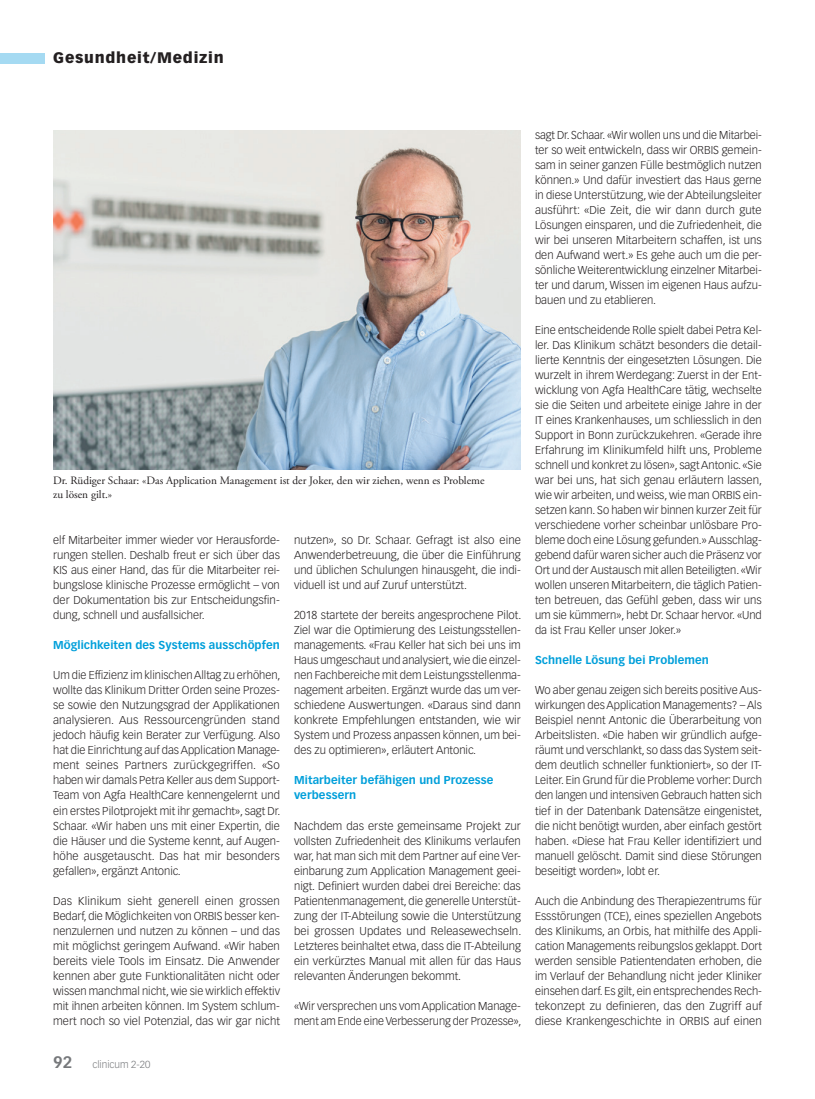
<style>
.page{position:relative;width:815px;height:1099px;background:#fff}
.page>*{position:absolute;margin:0;border:0;box-sizing:border-box;transform-origin:0 0}
.t1{font:900 15px "Vectora LT Std";letter-spacing:.05em;color:#231f20}
.Lauftext{font:300 11.25px/15px "Vectora LT Std";color:#231f20;text-align:justify}
.ZT_GM{font:700 11.25px/15px "Vectora LT Std";letter-spacing:.005em;color:#009fda}
.Legende{font:11.25px/13.5px "Adobe Garamond Pro";color:#231f20}
.t2{font:300 10px "Vectora LT Std";color:#76787b}
.s1{font-weight:700;font-size:16.25px}
</style>
<div class="page">
<div style="left:0;top:53px;width:45px;height:10px;background:#a5daf2"></div>
<img style="left:53px;top:130px;width:468px;height:339px">
<h1 class="t1" style="left:53px;top:49px;width:172px">Gesundheit/Medizin</h1>
<p class="Legende" style="left:53px;top:474px;width:433px">Dr. Rüdiger Schaar: «Das Application Management ist der Joker, den wir ziehen, wenn es Probleme zu lösen gilt.»</p>
<p class="Lauftext" style="left:53px;top:533px;width:228px">elf Mitarbeiter immer wieder vor Herausforde&shy;rungen stellen. Deshalb freut er sich über das KIS aus einer Hand, das für die Mitarbeiter rei&shy;bungslose klinische Prozesse ermöglicht – von der Dokumentation bis zur Entscheidungsfin&shy;dung, schnell und ausfallsicher.</p>
<p class="ZT_GM" style="left:53px;top:638px;width:228px">Möglichkeiten des Systems ausschöpfen</p>
<p class="Lauftext" style="left:53px;top:668px;width:229px">Um die Effizienz im klinischen Alltag zu erhöhen, wollte das Klinikum Dritter Orden seine Prozes&shy;se sowie den Nutzungsgrad der Applikationen analysieren. Aus Ressourcengründen stand jedoch häufig kein Berater zur Verfügung. Also hat die Einrichtung auf das Application Manage&shy;ment seines Partners zurückgegriffen. «So haben wir damals Petra Keller aus dem Support-Team von Agfa HealthCare kennengelernt und ein erstes Pilotprojekt mit ihr gemacht», sagt Dr.<br>Schaar. «Wir haben uns mit einer Expertin, die die Häuser und die Systeme kennt, auf Augen&shy;höhe ausgetauscht. Das hat mir besonders gefallen», ergänzt Antonic.</p>
<p class="Lauftext" style="left:53px;top:893px;width:228px">Das Klinikum sieht generell einen grossen Bedarf, die Möglichkeiten von ORBIS besser ken&shy;nenzulernen und nutzen zu können – und das mit möglichst geringem Aufwand. «Wir haben bereits viele Tools im Einsatz. Die Anwender kennen aber gute Funktionalitäten nicht oder wissen manchmal nicht, wie sie wirklich effektiv mit ihnen arbeiten können. Im System schlum&shy;mert noch so viel Potenzial, das wir gar nicht</p>
<p class="t2" style="left:53px;top:1058px;width:99px"><span class="s1">92</span> clinicum 2-20</p>
<p class="Lauftext" style="left:294px;top:533px;width:228px">nutzen», so Dr. Schaar. Gefragt ist also eine Anwenderbetreuung, die über die Einführung und üblichen Schulungen hinausgeht, die indi&shy;viduell ist und auf Zuruf unterstützt.</p>
<p class="Lauftext" style="left:294px;top:608px;width:229px">2018 startete der bereits angesprochene Pilot.<br>Ziel war die Optimierung des Leistungsstellen&shy;managements. «Frau Keller hat sich bei uns im Haus umgeschaut und analysiert, wie die einzel&shy;nen Fachbereiche mit dem Leistungsstellenma&shy;nagement arbeiten. Ergänzt wurde das um ver&shy;schiedene Auswertungen. «Daraus sind dann konkrete Empfehlungen entstanden, wie wir System und Prozess anpassen können, um bei&shy;des zu optimieren», erläutert Antonic.</p>
<p class="ZT_GM" style="left:294px;top:773px;width:201px">Mitarbeiter befähigen und Prozesse verbessern</p>
<p class="Lauftext" style="left:294px;top:818px;width:229px">Nachdem das erste gemeinsame Projekt zur vollsten Zufriedenheit des Klinikums verlaufen war, hat man sich mit dem Partner auf eine Ver&shy;einbarung zum Application Management geei&shy;nigt. Definiert wurden dabei drei Bereiche: das Patientenmanagement, die generelle Unterstüt&shy;zung der IT-Abteilung sowie die Unterstützung bei grossen Updates und Releasewechseln.<br>Letzteres beinhaltet etwa, dass die IT-Abteilung ein verkürztes Manual mit allen für das Haus relevanten Änderungen bekommt.</p>
<p class="Lauftext" style="left:294px;top:998px;width:229px">«Wir versprechen uns vom Application Manage&shy;ment am Ende eine Verbesserung der Prozesse»,</p>
<p class="Lauftext" style="left:535px;top:128px;width:228px">sagt Dr. Schaar. «Wir wollen uns und die Mitarbei&shy;ter so weit entwickeln, dass wir ORBIS gemein&shy;sam in seiner ganzen Fülle bestmöglich nutzen können.» Und dafür investiert das Haus gerne in diese Unterstützung, wie der Abteilungsleiter ausführt: «Die Zeit, die wir dann durch gute Lösungen einsparen, und die Zufriedenheit, die wir bei unseren Mitarbeitern schaffen, ist uns den Aufwand wert.» Es gehe auch um die per&shy;sönliche Weiterentwicklung einzelner Mitarbei&shy;ter und darum, Wissen im eigenen Haus aufzu&shy;bauen und zu etablieren.</p>
<p class="Lauftext" style="left:535px;top:323px;width:229px">Eine entscheidende Rolle spielt dabei Petra Kel&shy;ler. Das Klinikum schätzt besonders die detail&shy;lierte Kenntnis der eingesetzten Lösungen. Die wurzelt in ihrem Werdegang: Zuerst in der Ent&shy;wicklung von Agfa HealthCare tätig, wechselte sie die Seiten und arbeitete einige Jahre in der IT eines Krankenhauses, um schliesslich in den Support in Bonn zurückzukehren. «Gerade ihre Erfahrung im Klinikumfeld hilft uns, Probleme schnell und konkret zu lösen», sagt Antonic. «Sie war bei uns, hat sich genau erläutern lassen, wie wir arbeiten, und weiss, wie man ORBIS ein&shy;setzen kann. So haben wir binnen kurzer Zeit für verschiedene vorher scheinbar unlösbare Pro&shy;bleme doch eine Lösung gefunden.» Ausschlag&shy;gebend dafür waren sicher auch die Präsenz vor Ort und der Austausch mit allen Beteiligten. «Wir wollen unseren Mitarbeitern, die täglich Patien&shy;ten betreuen, das Gefühl geben, dass wir uns um sie kümmern», hebt Dr. Schaar hervor. «Und da ist Frau Keller unser Joker.»</p>
<p class="ZT_GM" style="left:535px;top:653px;width:175px">Schnelle Lösung bei Problemen</p>
<p class="Lauftext" style="left:535px;top:683px;width:229px">Wo aber genau zeigen sich bereits positive Aus&shy;wirkungen des Application Managements? – Als Beispiel nennt Antonic die Überarbeitung von Arbeitslisten. «Die haben wir gründlich aufge&shy;räumt und verschlankt, so dass das System seit&shy;dem deutlich schneller funktioniert», so der IT-Leiter. Ein Grund für die Probleme vorher: Durch den langen und intensiven Gebrauch hatten sich tief in der Datenbank Datensätze eingenistet, die nicht benötigt wurden, aber einfach gestört haben. «Diese hat Frau Keller identifiziert und manuell gelöscht. Damit sind diese Störungen beseitigt worden», lobt er.</p>
<p class="Lauftext" style="left:535px;top:893px;width:228px">Auch die Anbindung des Therapiezentrums für Essstörungen (TCE), eines speziellen Angebots des Klinikums, an Orbis, hat mithilfe des Appli&shy;cation Managements reibungslos geklappt. Dort werden sensible Patientendaten erhoben, die im Verlauf der Behandlung nicht jeder Kliniker einsehen darf. Es gilt, ein entsprechendes Rech&shy;tekonzept zu definieren, das den Zugriff auf diese Krankengeschichte in ORBIS auf einen</p>
</div>
